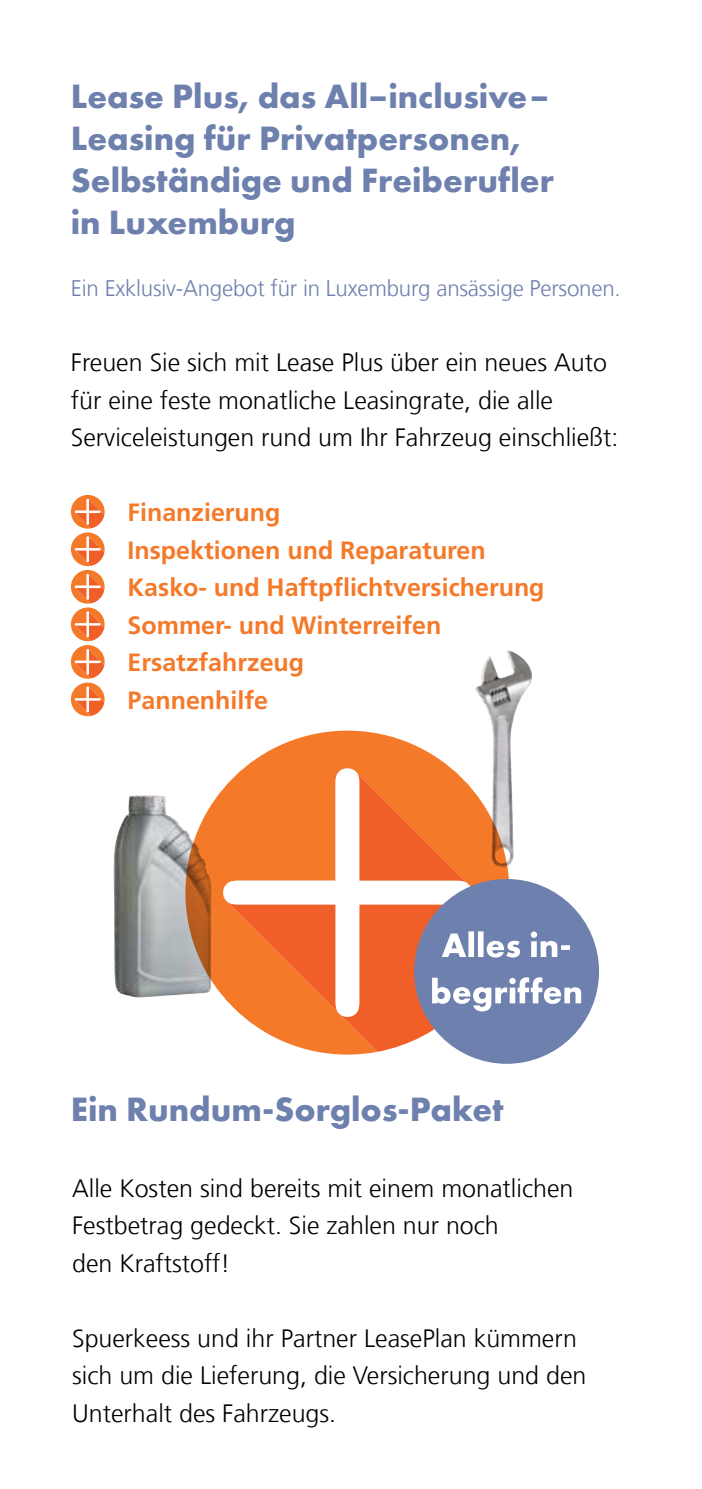
<style>
.page{position:relative;width:702px;height:1489px;background:#fff}
.page>*{position:absolute;margin:0;border:0;box-sizing:border-box;transform-origin:0 0}
.t1{font:700 35px/42px "Futura PT";color:#6e80ad}
.t2{font:300 25px/37.5px "Frutiger LT Com";color:#000}
.t3{font:700 25px/37.5px "Frutiger LT Com";color:#f47929}
.t4{font:300 22.5px "Frutiger LT Com";letter-spacing:-.01em;color:#6e80ad}
</style>
<div class="page">
<svg style="left:211px;top:730px;width:298px;height:324px;fill:#f47929"></svg>
<svg style="left:223px;top:768px;width:283px;height:283px"></svg>
<svg style="left:223px;top:768px;width:248px;height:248px;fill:#f47929"></svg>
<img style="left:475px;top:650px;width:58px;height:217px">
<img style="left:113px;top:795px;width:98px;height:202px">
<div style="left:414px;top:878px;width:185px;height:185px;background:#6e80ad;border-radius:50%"></div>
<svg style="left:432px;top:977px;width:149px;height:34px"></svg>
<svg style="left:442px;top:931px;width:128px;height:26px"></svg>
<svg style="left:71px;top:495px;width:34px;height:221px"></svg>
<h1 class="t1" style="left:71px;top:75px;width:484px">Lease Plus, das All–inclusive–<br>Leasing für Privatpersonen,<br>Selbständige und Freiberufler in Luxemburg</h1>
<p class="t4" style="left:71px;top:275px;width:551px">Ein Exklusiv-Angebot für in Luxemburg ansässige Personen.</p>
<p class="t2" style="left:71px;top:344px;width:549px">Freuen Sie sich mit Lease Plus über ein neues Auto für eine feste monatliche Leasingrate, die alle<br>Serviceleistungen rund um Ihr Fahrzeug einschließt:</p>
<p class="t3" style="left:128px;top:494px;width:418px">Finanzierung<br>Inspektionen und Reparaturen<br>Kasko- und Haftpflichtversicherung<br>Sommer- und Winterreifen<br>Ersatzfahrzeug<br>Pannenhilfe</p>
<h1 class="t1" style="left:71px;top:1087px;width:434px">Ein Rundum-Sorglos-Paket</h1>
<p class="t2" style="left:72px;top:1169px;width:502px">Alle Kosten sind bereits mit einem monatlichen<br>Festbetrag gedeckt. Sie zahlen nur noch<br>den Kraftstoff!</p>
<p class="t2" style="left:72px;top:1319px;width:516px">Spuerkeess und ihr Partner LeasePlan kümmern sich um die Lieferung, die Versicherung und den<br>Unterhalt des Fahrzeugs.</p>
</div>
